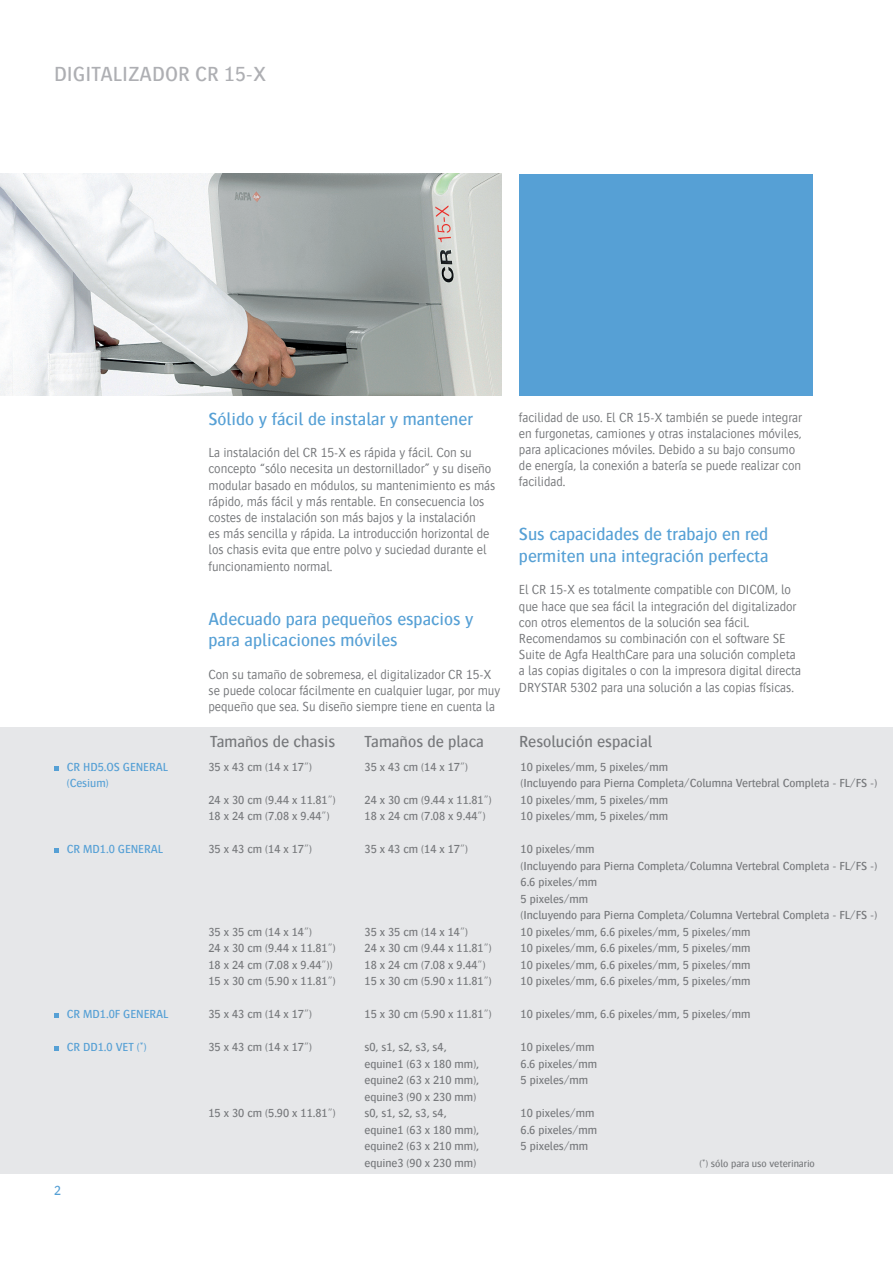
<style>
.page{position:relative;width:893px;height:1263px;background:#fff}
.page>*{position:absolute;margin:0;border:0;box-sizing:border-box;transform-origin:0 0}
.t1{font:500 21px "Bosis For Agfa";color:#aeafb3}
.t2{font:500 18px/21.6px "Bosis For Agfa";color:#56a0d5}
.t3{font:500 16.5px "Bosis For Agfa";color:#76787b}
.t4{font:300 13.5px/16.2px "Bosis For Agfa";letter-spacing:-.005em;color:#76787b}
.t5{font:500 13.5px "Bosis For Agfa";color:#56a0d5}
.t6{font:500 12px/16.5px "Bosis For Agfa";letter-spacing:-.005em;color:#76787b}
.t7{font:500 12px "Bosis For Agfa";letter-spacing:-.005em;color:#56a0d5}
.t8{font:500 10.5px "Bosis For Agfa";letter-spacing:-.005em;color:#76787b}
</style>
<div class="page">
<img style="left:0;top:174px;width:502px;height:222px">
<div style="left:519px;top:174px;width:293px;height:222px;background:#56a0d5"></div>
<div style="left:0;top:727px;width:893px;height:447px;background:#e6e7e9"></div>
<svg style="left:54px;top:766px;width:4px;height:5px"></svg>
<svg style="left:54px;top:849px;width:4px;height:4px"></svg>
<svg style="left:54px;top:1014px;width:4px;height:4px"></svg>
<svg style="left:54px;top:1047px;width:4px;height:4px"></svg>
<h1 class="t1" style="left:54px;top:63px;width:214px">DIGITALIZADOR CR 15-X</h1>
<h2 class="t2" style="left:209px;top:408px;width:266px">Sólido y fácil de instalar y mantener</h2>
<p class="t4" style="left:209px;top:444px;width:288px">La instalación del CR 15-X es rápida y fácil. Con su concepto “sólo necesita un destornillador” y su diseño modular basado en módulos, su mantenimiento es más rápido, más fácil y más rentable. En consecuencia los costes de instalación son más bajos y la instalación<br>es más sencilla y rápida. La introducción horizontal de los chasis evita que entre polvo y suciedad durante el funcionamiento normal.</p>
<h2 class="t2" style="left:209px;top:607px;width:266px">Adecuado para pequeños espacios y para aplicaciones móviles</h2>
<p class="t4" style="left:209px;top:666px;width:293px">Con su tamaño de sobremesa, el digitalizador CR 15-X se puede colocar fácilmente en cualquier lugar, por muy pequeño que sea. Su diseño siempre tiene en cuenta la</p>
<p class="t4" style="left:519px;top:409px;width:285px">facilidad de uso. El CR 15-X también se puede integrar en furgonetas, camiones y otras instalaciones móviles, para aplicaciones móviles. Debido a su bajo consumo de energía, la conexión a batería se puede realizar con facilidad.</p>
<h2 class="t2" style="left:519px;top:523px;width:251px">Sus capacidades de trabajo en red permiten una integración perfecta</h2>
<p class="t4" style="left:519px;top:582px;width:284px">El CR 15-X es totalmente compatible con DICOM, lo que hace que sea fácil la integración del digitalizador con otros elementos de la solución sea fácil.<br>Recomendamos su combinación con el software SE Suite de Agfa HealthCare para una solución completa a las copias digitales o con la impresora digital directa DRYSTAR 5302 para una solución a las copias físicas.</p>
<h3 class="t3" style="left:210px;top:733px;width:127px">Tamaños de chasis</h3>
<h3 class="t3" style="left:365px;top:733px;width:121px">Tamaños de placa</h3>
<h3 class="t3" style="left:519px;top:733px;width:135px">Resolución espacial</h3>
<p class="t7" style="left:67px;top:760px;width:103px">CR HD5.OS GENERAL</p>
<p class="t6" style="left:209px;top:758px;width:105px">35 x 43 cm (14 x 17")</p>
<p class="t6" style="left:365px;top:758px;width:105px">35 x 43 cm (14 x 17")</p>
<p class="t6" style="left:521px;top:758px;width:149px">10 pixeles/mm, 5 pixeles/mm</p>
<p class="t7" style="left:67px;top:777px;width:43px">(Cesium)</p>
<p class="t6" style="left:521px;top:775px;width:358px">(Incluyendo para Pierna Completa/Columna Vertebral Completa - FL/FS -)</p>
<p class="t6" style="left:209px;top:791px;width:129px">24 x 30 cm (9.44 x 11.81")</p>
<p class="t6" style="left:365px;top:791px;width:129px">24 x 30 cm (9.44 x 11.81")</p>
<p class="t6" style="left:521px;top:791px;width:149px">10 pixeles/mm, 5 pixeles/mm</p>
<p class="t6" style="left:209px;top:808px;width:122px">18 x 24 cm (7.08 x 9.44")</p>
<p class="t6" style="left:365px;top:808px;width:122px">18 x 24 cm (7.08 x 9.44")</p>
<p class="t6" style="left:521px;top:808px;width:149px">10 pixeles/mm, 5 pixeles/mm</p>
<p class="t7" style="left:67px;top:843px;width:98px">CR MD1.0 GENERAL</p>
<p class="t6" style="left:208px;top:841px;width:105px">35 x 43 cm (14 x 17")</p>
<p class="t6" style="left:364px;top:841px;width:105px">35 x 43 cm (14 x 17")</p>
<p class="t6" style="left:520px;top:841px;width:358px">10 pixeles/mm<br>(Incluyendo para Pierna Completa/Columna Vertebral Completa - FL/FS -)<br>6.6 pixeles/mm<br>5 pixeles/mm<br>(Incluyendo para Pierna Completa/Columna Vertebral Completa - FL/FS -)</p>
<p class="t6" style="left:208px;top:923px;width:105px">35 x 35 cm (14 x 14")</p>
<p class="t6" style="left:364px;top:923px;width:105px">35 x 35 cm (14 x 14")</p>
<p class="t6" style="left:520px;top:923px;width:231px">10 pixeles/mm, 6.6 pixeles/mm, 5 pixeles/mm</p>
<p class="t6" style="left:208px;top:940px;width:129px">24 x 30 cm (9.44 x 11.81")</p>
<p class="t6" style="left:364px;top:940px;width:129px">24 x 30 cm (9.44 x 11.81")</p>
<p class="t6" style="left:520px;top:940px;width:231px">10 pixeles/mm, 6.6 pixeles/mm, 5 pixeles/mm</p>
<p class="t6" style="left:208px;top:956px;width:125px">18 x 24 cm (7.08 x 9.44"))</p>
<p class="t6" style="left:364px;top:956px;width:122px">18 x 24 cm (7.08 x 9.44")</p>
<p class="t6" style="left:520px;top:956px;width:231px">10 pixeles/mm, 6.6 pixeles/mm, 5 pixeles/mm</p>
<p class="t6" style="left:208px;top:973px;width:129px">15 x 30 cm (5.90 x 11.81")</p>
<p class="t6" style="left:364px;top:973px;width:129px">15 x 30 cm (5.90 x 11.81")</p>
<p class="t6" style="left:520px;top:973px;width:231px">10 pixeles/mm, 6.6 pixeles/mm, 5 pixeles/mm</p>
<p class="t7" style="left:67px;top:1008px;width:103px">CR MD1.0F GENERAL</p>
<p class="t6" style="left:208px;top:1006px;width:105px">35 x 43 cm (14 x 17")</p>
<p class="t6" style="left:364px;top:1006px;width:129px">15 x 30 cm (5.90 x 11.81")</p>
<p class="t6" style="left:520px;top:1006px;width:231px">10 pixeles/mm, 6.6 pixeles/mm, 5 pixeles/mm</p>
<p class="t7" style="left:67px;top:1041px;width:81px">CR DD1.0 VET (*)</p>
<p class="t6" style="left:208px;top:1039px;width:105px">35 x 43 cm (14 x 17")</p>
<p class="t6" style="left:364px;top:1039px;width:84px">s0, s1, s2, s3, s4,</p>
<p class="t6" style="left:520px;top:1039px;width:75px">10 pixeles/mm</p>
<p class="t6" style="left:364px;top:1055px;width:116px">equine1 (63 x 180 mm),</p>
<p class="t6" style="left:520px;top:1055px;width:78px">6.6 pixeles/mm</p>
<p class="t6" style="left:364px;top:1072px;width:116px">equine2 (63 x 210 mm),</p>
<p class="t6" style="left:520px;top:1072px;width:69px">5 pixeles/mm</p>
<p class="t6" style="left:364px;top:1088px;width:113px">equine3 (90 x 230 mm)</p>
<p class="t6" style="left:208px;top:1105px;width:129px">15 x 30 cm (5.90 x 11.81")</p>
<p class="t6" style="left:364px;top:1105px;width:84px">s0, s1, s2, s3, s4,</p>
<p class="t6" style="left:520px;top:1105px;width:75px">10 pixeles/mm</p>
<p class="t6" style="left:364px;top:1121px;width:116px">equine1 (63 x 180 mm),</p>
<p class="t6" style="left:520px;top:1121px;width:78px">6.6 pixeles/mm</p>
<p class="t6" style="left:364px;top:1138px;width:116px">equine2 (63 x 210 mm),</p>
<p class="t6" style="left:520px;top:1138px;width:69px">5 pixeles/mm</p>
<p class="t6" style="left:364px;top:1154px;width:113px">equine3 (90 x 230 mm)</p>
<p class="t8" style="left:700px;top:1158px;width:117px">(*) sólo para uso veterinario</p>
<p class="t5" style="left:54px;top:1184px;width:8px">2</p>
</div>
